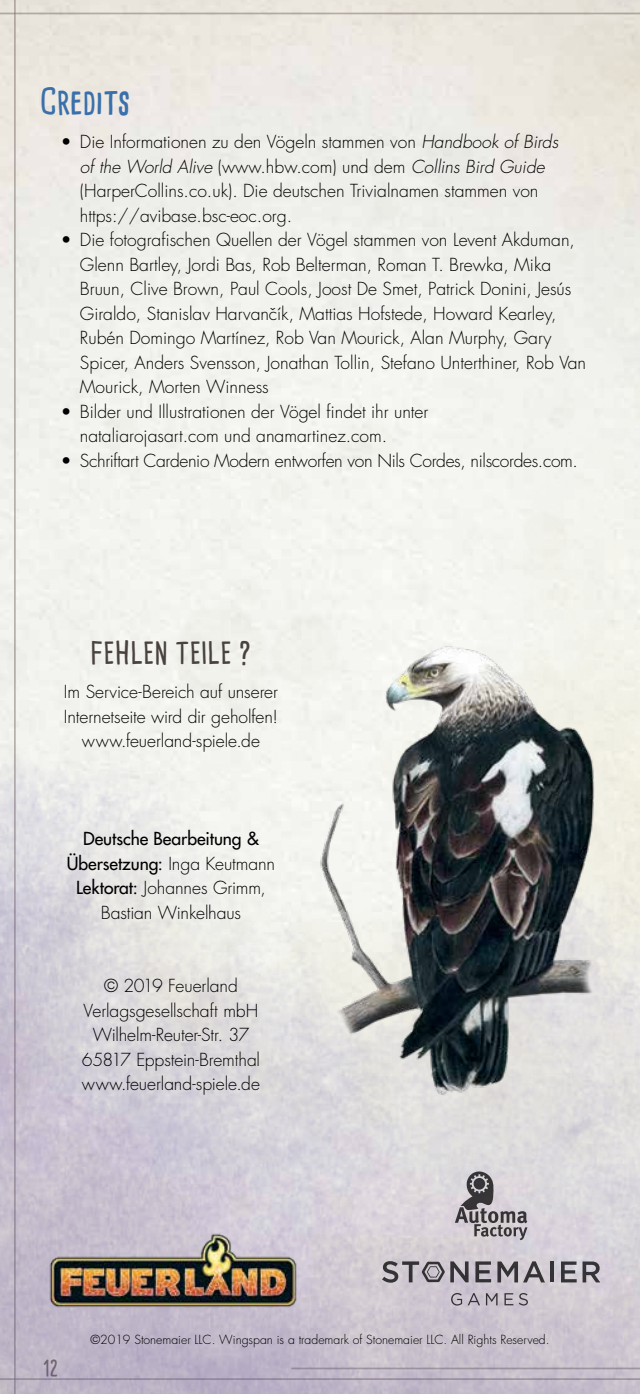
<style>
.page{position:relative;width:640px;height:1394px;background:#fff}
.page>*{position:absolute;margin:0;border:0;box-sizing:border-box;transform-origin:0 0}
.t1{font:700 35px "Cardenio Modern";color:#3a70ab}
.t2{font:700 29.75px "Cardenio Modern";letter-spacing:-.005em;color:#49423e}
.t3{font:700 21px "Cardenio Modern";color:#796e66}
.t4{font:300 17.5px/24.5px "Futura Std";color:#000}
.t5{font:300 17.5px/24.5px "Futura";letter-spacing:-.005em;color:#000;text-align:center}
.t6{font:300 17.5px "Futura Std";letter-spacing:-.02em;color:#000}
.t7{font:300 12.25px "Futura Std";color:#000}
.s1{font-style:italic}
.s2{font-weight:400}
</style>
<div class="page">
<hr style="left:0;top:1378px;width:640px;height:2px;background:#7a6e66">
<hr style="left:291px;top:1368px;width:349px;height:1px;background:#7a6e66">
<hr style="left:0;top:13px;width:640px;height:1px;background:#7a6e66">
<hr style="left:14px;top:0;width:2px;height:1394px;background:#7a6e66">
<svg style="left:475px;top:1261px;width:16px;height:21px"></svg>
<svg style="left:497px;top:1261px;width:48px;height:21px"></svg>
<hr style="left:550px;top:1261px;width:4px;height:21px;background:#343335">
<svg style="left:561px;top:1261px;width:39px;height:21px"></svg>
<svg style="left:382px;top:1261px;width:87px;height:22px;background:#969198"></svg>
<svg style="left:451px;top:1293px;width:11px;height:13px"></svg>
<svg style="left:468px;top:1293px;width:12px;height:12px"></svg>
<svg style="left:486px;top:1293px;width:11px;height:12px"></svg>
<svg style="left:504px;top:1293px;width:9px;height:12px"></svg>
<svg style="left:519px;top:1293px;width:9px;height:12px"></svg>
<svg style="left:455px;top:1169px;width:72px;height:71px;background:#a9a5a9"></svg>
<img style="left:317px;top:643px;width:283px;height:453px">
<img style="left:46px;top:1233px;width:254px;height:74px">
<h1 class="t1" style="left:40px;top:77px;width:92px">Credits</h1>
<p class="t4" style="left:80px;top:130px;width:480px;text-indent:-19px">• Die Informationen zu den Vögeln stammen von <span class="s1">Handbook of Birds of the World Alive</span> (www.hbw.com) und dem <span class="s1">Collins Bird Guide </span>(HarperCollins.co.uk). Die deutschen Trivialnamen stammen von https://avibase.bsc-eoc.org.</p>
<p class="t4" style="left:80px;top:228px;width:508px;text-indent:-19px">• Die fotografischen Quellen der Vögel stammen von Levent Akduman, Glenn Bartley, Jordi Bas, Rob Belterman, Roman T. Brewka, Mika Bruun, Clive Brown, Paul Cools, Joost De Smet, Patrick Donini, Jesús Giraldo, Stanislav Harvanˇcík, Mattias Hofstede, Howard Kearley, Rubén Domingo Martínez, Rob Van Mourick, Alan Murphy, Gary Spicer, Anders Svensson, Jonathan Tollin, Stefano Unterthiner, Rob Van Mourick, Morten Winness</p>
<p class="t4" style="left:80px;top:400px;width:350px;text-indent:-19px">• Bilder und Illustrationen der Vögel findet ihr unter nataliarojasart.com und anamartinez.com.</p>
<p class="t6" style="left:61px;top:450px;width:519px">• Schriftart Cardenio Modern entworfen von Nils Cordes, nilscordes.com.</p>
<h2 class="t2" style="left:90px;top:633px;width:163px">FEHLEN TEILE ?</h2>
<p class="t5" style="left:64px;top:680px;width:216px">Im Service-Bereich auf unserer<br>Internetseite wird dir geholfen! www.feuerland-spiele.de</p>
<p class="t5" style="left:67px;top:827px;width:210px"><span class="s2">Deutsche Bearbeitung &amp;<br>Übersetzung:</span> Inga Keutmann<br><span class="s2">Lektorat:</span> Johannes Grimm,<br>Bastian Winkelhaus</p>
<p class="t5" style="left:82px;top:974px;width:180px">© 2019 Feuerland<br>Verlagsgesellschaft mbH<br>Wilhelm-Reuter-Str. 37<br>65817 Eppstein-Bremthal www.feuerland-spiele.de</p>
<p class="t3" style="left:43px;top:1354px;width:17px">12</p>
<p class="t7" style="left:90px;top:1332px;width:461px">©2019 Stonemaier LLC. Wingspan is a trademark of Stonemaier LLC. All Rights Reserved.</p>
</div>
